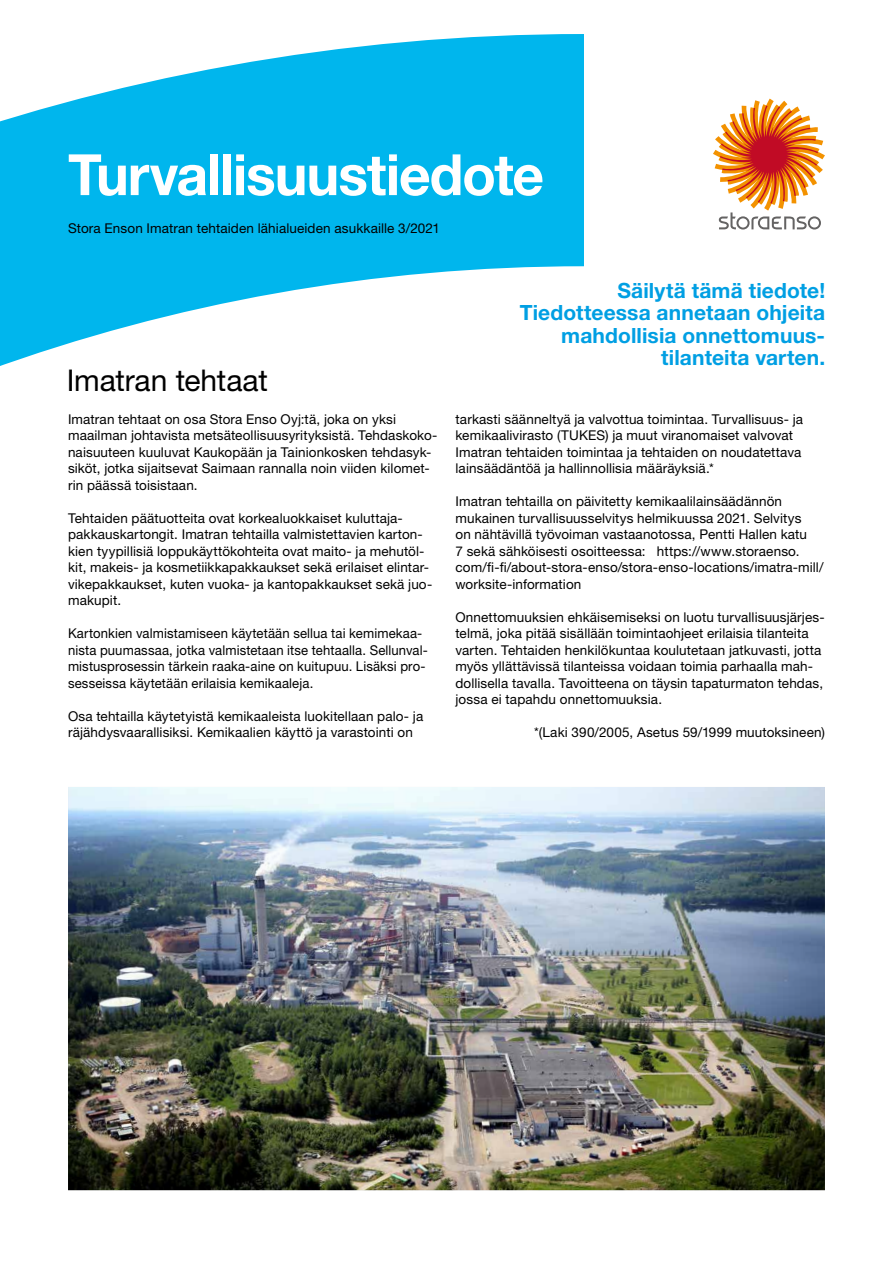
<style>
.page{position:relative;width:893px;height:1263px;background:#fff}
.page>*{position:absolute;margin:0;border:0;box-sizing:border-box;transform-origin:0 0}
.t1{font:700 57px "Helvetica Neue LT Std";letter-spacing:-.02em;color:#fff}
.t2{font:30px "Helvetica Neue LT Std";letter-spacing:-.005em;color:#000}
.t3{font:700 21px/22.5px "Helvetica Neue LT Std";letter-spacing:.005em;color:#009fe3;text-align:right}
.t4{font:13.5px/16.5px "Helvetica Neue LT Std";letter-spacing:.01em;color:#000}
</style>
<div class="page">
<svg style="left:0;top:34px;width:584px;height:332px;fill:#00b6ed"></svg>
<img style="left:68px;top:787px;width:757px;height:403px">
<svg style="left:713px;top:99px;width:112px;height:131px"></svg>
<h1 class="t1" style="left:68px;top:140px;width:477px">Turvallisuustiedote</h1>
<p class="t4" style="left:68px;top:220px;width:374px">Stora Enson Imatran tehtaiden lähialueiden asukkaille 3/2021</p>
<h2 class="t2" style="left:67px;top:362px;width:203px">Imatran tehtaat</h2>
<p class="t4" style="left:68px;top:410px;width:371px">Imatran tehtaat on osa Stora Enso Oyj:tä, joka on yksi maailman johtavista metsäteollisuusyrityksistä. Tehdaskoko&shy;naisuuteen kuuluvat Kaukopään ja Tainionkosken tehdasyk&shy;siköt, jotka sijaitsevat Saimaan rannalla noin viiden kilomet&shy;rin päässä toisistaan.</p>
<p class="t4" style="left:68px;top:509px;width:366px">Tehtaiden päätuotteita ovat korkealuokkaiset kuluttaja&shy;pakkauskartongit. Imatran tehtailla valmistettavien karton&shy;kien tyypillisiä loppukäyttökohteita ovat maito- ja mehutöl&shy;kit, makeis- ja kosmetiikkapakkaukset sekä erilaiset elintar&shy;vikepakkaukset, kuten vuoka- ja kantopakkaukset sekä juo&shy;makupit.</p>
<p class="t4" style="left:68px;top:625px;width:361px">Kartonkien valmistamiseen käytetään sellua tai kemimekaa&shy;nista puumassaa, jotka valmistetaan itse tehtaalla. Sellunval&shy;mistusprosessin tärkein raaka-aine on kuitupuu. Lisäksi pro&shy;sesseissa käytetään erilaisia kemikaaleja.</p>
<p class="t4" style="left:68px;top:707px;width:357px">Osa tehtailla käytetyistä kemikaaleista luokitellaan palo- ja räjähdysvaarallisiksi. Kemikaalien käyttö ja varastointi on</p>
<h3 class="t3" style="left:520px;top:278px;width:307px">Säilytä tämä tiedote!<br>Tiedotteessa annetaan ohjeita mahdollisia onnettomuus&shy;tilanteita varten.</h3>
<p class="t4" style="left:455px;top:410px;width:349px">tarkasti säänneltyä ja valvottua toimintaa. Turvallisuus- ja kemikaalivirasto (TUKES) ja muut viranomaiset valvovat Imatran tehtaiden toimintaa ja tehtaiden on noudatettava lainsäädäntöä ja hallinnollisia määräyksiä.*</p>
<p class="t4" style="left:455px;top:493px;width:370px">Imatran tehtailla on päivitetty kemikaalilainsäädännön mukainen turvallisuusselvitys helmikuussa 2021. Selvitys<br>on nähtävillä työvoiman vastaanotossa, Pentti Hallen katu<br>7 sekä sähköisesti osoitteessa: https://www.storaenso. com/fi-fi/about-stora-enso/stora-enso-locations/imatra-mill/ worksite-information</p>
<p class="t4" style="left:455px;top:608px;width:371px">Onnettomuuksien ehkäisemiseksi on luotu turvallisuusjärjes&shy;telmä, joka pitää sisällään toimintaohjeet erilaisia tilanteita varten. Tehtaiden henkilökuntaa koulutetaan jatkuvasti, jotta myös yllättävissä tilanteissa voidaan toimia parhaalla mah&shy;dollisella tavalla. Tavoitteena on täysin tapaturmaton tehdas, jossa ei tapahdu onnettomuuksia.</p>
<p class="t4" style="left:534px;top:724px;width:292px">*(Laki 390/2005, Asetus 59/1999 muutoksineen)</p>
</div>
